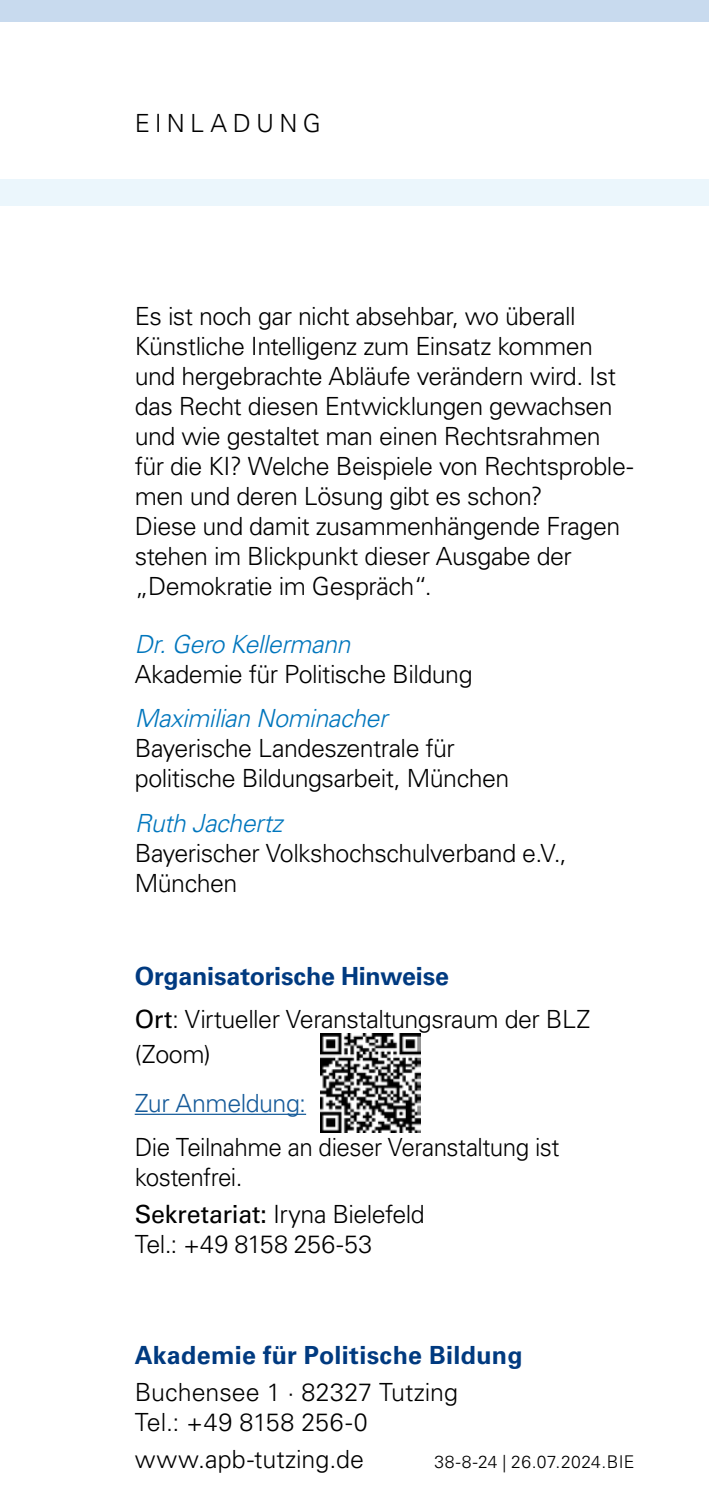
<style>
.page{position:relative;width:709px;height:1489px;background:#fff}
.page>*{position:absolute;margin:0;border:0;box-sizing:border-box;transform-origin:0 0}
.t1{font:300 25px/30px "Univers LT Std";letter-spacing:-.02em;color:#000}
.t2{font:italic 300 25px "Univers LT Std";letter-spacing:-.02em;color:#0076bd}
.t3{font:300 25px/30px "Univers LT Std";color:#000}
.t4{font:700 25px "Univers LT Std";letter-spacing:.01em;color:#003a80}
.t5{font:300 25px "Univers LT Std";letter-spacing:.005em;color:#000}
.t6{font:300 25px "Univers LT Std";letter-spacing:-.02em;color:#165b9a}
.t7{font:300 25px "Univers LT Std";letter-spacing:.21em;color:#000}
.t8{font:300 17.5px "Univers LT Std";letter-spacing:.02em;color:#000}
.s1{font-weight:700;color:#003a80}
.s2{font-weight:400}
</style>
<div class="page">
<div style="left:0;top:0;width:709px;height:21px;background:#c8daee"></div>
<div style="left:0;top:179px;width:709px;height:26px;background:#ebf6fc"></div>
<hr style="left:135px;top:1113px;width:171px;height:1px;background:#165b9a">
<img style="left:321px;top:1033px;width:99px;height:99px">
<p class="t7" style="left:135px;top:108px;width:188px">EINLADUNG</p>
<p class="t1" style="left:135px;top:301px;width:500px">Es ist noch gar nicht absehbar, wo überall Künstliche Intelligenz zum Einsatz kommen und hergebrachte Abläufe verändern wird. Ist das Recht diesen Entwicklungen gewachsen und wie gestaltet man einen Rechtsrahmen für die KI? Welche Beispiele von Rechtsproble&shy;men und deren Lösung gibt es schon?<br>Diese und damit zusammenhängende Fragen stehen im Blickpunkt dieser Ausgabe der „Demokratie im Gespräch“.</p>
<p class="t2" style="left:135px;top:629px;width:217px">Dr. Gero Kellermann</p>
<p class="t1" style="left:135px;top:659px;width:339px">Akademie für Politische Bildung</p>
<p class="t2" style="left:135px;top:703px;width:254px">Maximilian Nominacher</p>
<p class="t1" style="left:135px;top:733px;width:376px">Bayerische Landeszentrale für politische Bildungsarbeit, München</p>
<p class="t2" style="left:135px;top:807px;width:149px">Ruth Jachertz</p>
<p class="t1" style="left:135px;top:837px;width:433px">Bayerischer Volkshochschulverband e.V.,<br>München</p>
<p class="t1" style="left:135px;top:955px;width:457px;line-height:42px"><span class="s1">Organisatorische Hinweise<br></span><span class="s2">Ort</span>: Virtueller Veranstaltungsraum der BLZ</p>
<p class="t1" style="left:135px;top:1038px;width:78px">(Zoom)</p>
<p class="t6" style="left:135px;top:1087px;width:173px">Zur Anmeldung:</p>
<p class="t1" style="left:135px;top:1132px;width:426px">Die Teilnahme an dieser Veranstaltung ist kostenfrei.</p>
<p class="t1" style="left:135px;top:1199px;width:292px"><span class="s2">Sekretariat:</span> Iryna Bielefeld<br>Tel.: +49 8158 256-53</p>
<p class="t4" style="left:135px;top:1339px;width:389px">Akademie für Politische Bildung</p>
<p class="t3" style="left:135px;top:1376px;width:325px">Buchensee 1 · 82327 Tutzing<br>Tel.: +49 8158 256-0</p>
<p class="t5" style="left:135px;top:1443px;width:231px">www.apb-tutzing.de</p>
<p class="t8" style="left:434px;top:1450px;width:202px">38-8-24 | 26.07.2024.BIE</p>
</div>
